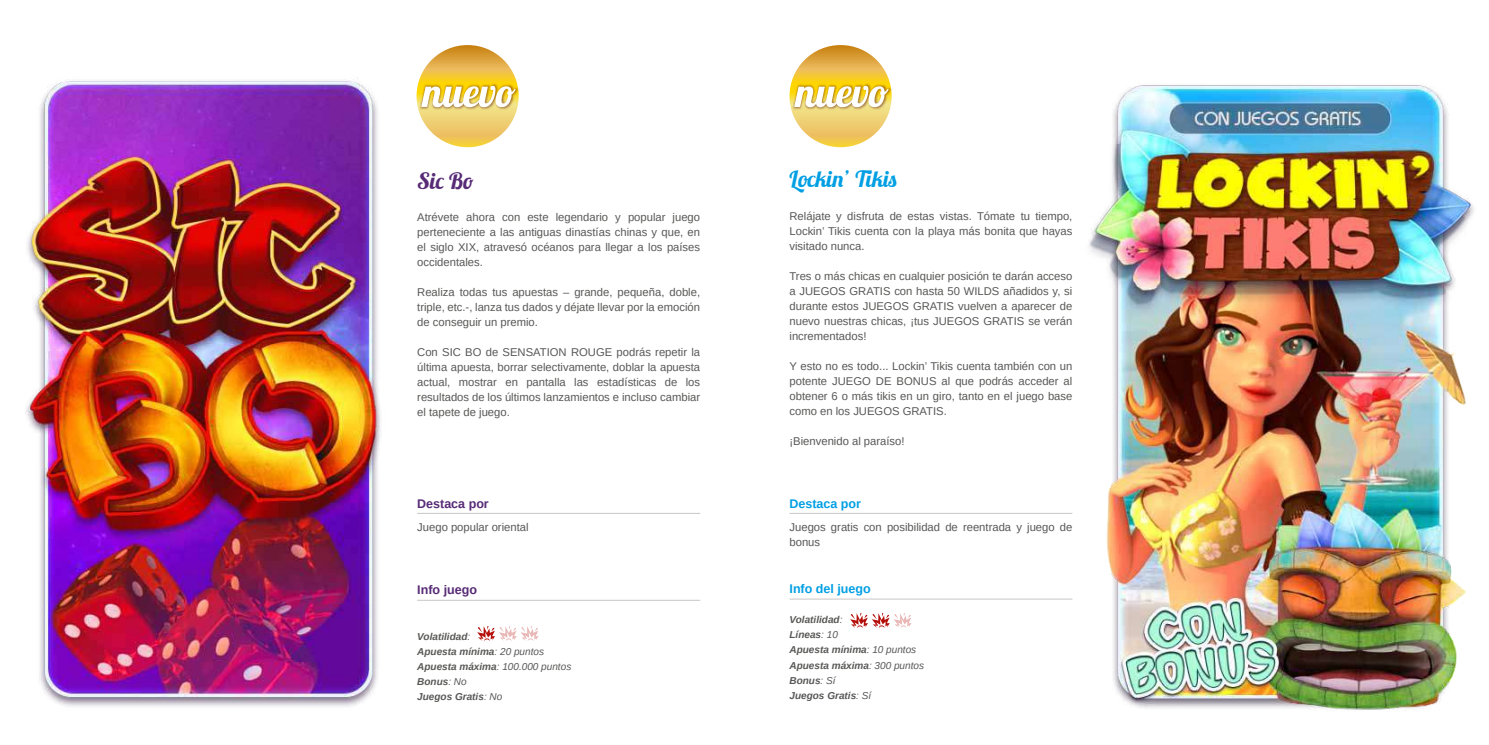
<style>
.page{position:relative;width:1489px;height:745px;background:#fff}
.page>*{position:absolute;margin:0;border:0;box-sizing:border-box;transform-origin:0 0}
.t1{font:22.5px "Lobster 1.3";color:#009fe3}
.t2{font:22.5px "Lobster 1.3";color:#572a76}
.t3{font:700 12.5px "Arimo";color:#009fe3}
.t4{font:700 12.5px "Arimo";color:#572a76}
.t5{font:11.25px/15px "Arimo";color:#575756;text-align:justify}
.t6{font:italic 700 10px/15.2px "Arimo";color:#575756}
.s1{font-weight:400}
</style>
<div class="page">
<hr style="left:417px;top:512px;width:283px;height:1px;background:#c6c6c6">
<hr style="left:417px;top:599px;width:283px;height:1px;background:#c6c6c6">
<svg style="left:416px;top:45px;width:102px;height:102px;background:#ecc153"></svg>
<img style="left:419px;top:83px;width:100px;height:27px">
<svg style="left:421px;top:86px;width:95px;height:21px"></svg>
<hr style="left:789px;top:512px;width:283px;height:1px;background:#c6c6c6">
<hr style="left:789px;top:598px;width:283px;height:1px;background:#c6c6c6">
<svg style="left:789px;top:45px;width:102px;height:102px;background:#ecc153"></svg>
<img style="left:791px;top:83px;width:101px;height:27px">
<svg style="left:794px;top:86px;width:94px;height:21px"></svg>
<svg style="left:850px;top:613px;width:61px;height:15px"></svg>
<img style="left:1089px;top:85px;width:385px;height:625px">
<svg style="left:477px;top:626px;width:61px;height:15px"></svg>
<img style="left:26px;top:77px;width:355px;height:630px">
<h1 class="t2" style="left:417px;top:166px;width:57px">Sic Bo</h1>
<p class="t5" style="left:417px;top:209px;width:284px">Atrévete ahora con este legendario y popular juego perteneciente a las antiguas dinastías chinas y que, en el siglo XIX, atravesó océanos para llegar a los países occidentales.</p>
<p class="t5" style="left:417px;top:284px;width:284px">Realiza todas tus apuestas – grande, pequeña, doble, triple, etc.-, lanza tus dados y déjate llevar por la emoción de conseguir un premio.</p>
<p class="t5" style="left:417px;top:344px;width:284px">Con SIC BO de SENSATION ROUGE podrás repetir la última apuesta, borrar selectivamente, doblar la apuesta actual, mostrar en pantalla las estadísticas de los resultados de los últimos lanzamientos e incluso cambiar el tapete de juego.</p>
<p class="t4" style="left:417px;top:494px;width:73px">Destaca por</p>
<p class="t5" style="left:417px;top:519px;width:113px">Juego popular oriental</p>
<p class="t4" style="left:417px;top:581px;width:61px">Info juego</p>
<p class="t6" style="left:417px;top:628px;width:155px">Volatilidad<span class="s1">:<br></span>Apuesta mínima<span class="s1">: 20 puntos<br></span>Apuesta máxima<span class="s1">: 100.000 puntos<br></span>Bonus<span class="s1">: No<br></span>Juegos Gratis<span class="s1">: No</span></p>
<h1 class="t1" style="left:789px;top:165px;width:109px">Lockin’ Tikis</h1>
<p class="t5" style="left:789px;top:208px;width:284px">Relájate y disfruta de estas vistas. Tómate tu tiempo, Lockin’ Tikis cuenta con la playa más bonita que hayas visitado nunca.</p>
<p class="t5" style="left:789px;top:268px;width:284px">Tres o más chicas en cualquier posición te darán acceso a JUEGOS GRATIS con hasta 50 WILDS añadidos y, si durante estos JUEGOS GRATIS vuelven a aparecer de nuevo nuestras chicas, ¡tus JUEGOS GRATIS se verán incrementados!</p>
<p class="t5" style="left:789px;top:358px;width:284px">Y esto no es todo... Lockin’ Tikis cuenta también con un potente JUEGO DE BONUS al que podrás acceder al obtener 6 o más tikis en un giro, tanto en el juego base como en los JUEGOS GRATIS.</p>
<p class="t5" style="left:789px;top:433px;width:117px">¡Bienvenido al paraíso!</p>
<p class="t3" style="left:789px;top:494px;width:73px">Destaca por</p>
<p class="t5" style="left:789px;top:520px;width:284px">Juegos gratis con posibilidad de reentrada y juego de bonus</p>
<p class="t3" style="left:789px;top:580px;width:83px">Info del juego</p>
<p class="t6" style="left:789px;top:611px;width:136px">Volatilidad<span class="s1">:<br></span>Líneas<span class="s1">: 10<br></span>Apuesta mínima<span class="s1">: 10 puntos<br></span>Apuesta máxima<span class="s1">: 300 puntos<br></span>Bonus<span class="s1">: Sí<br></span>Juegos Gratis<span class="s1">: Sí</span></p>
</div>
